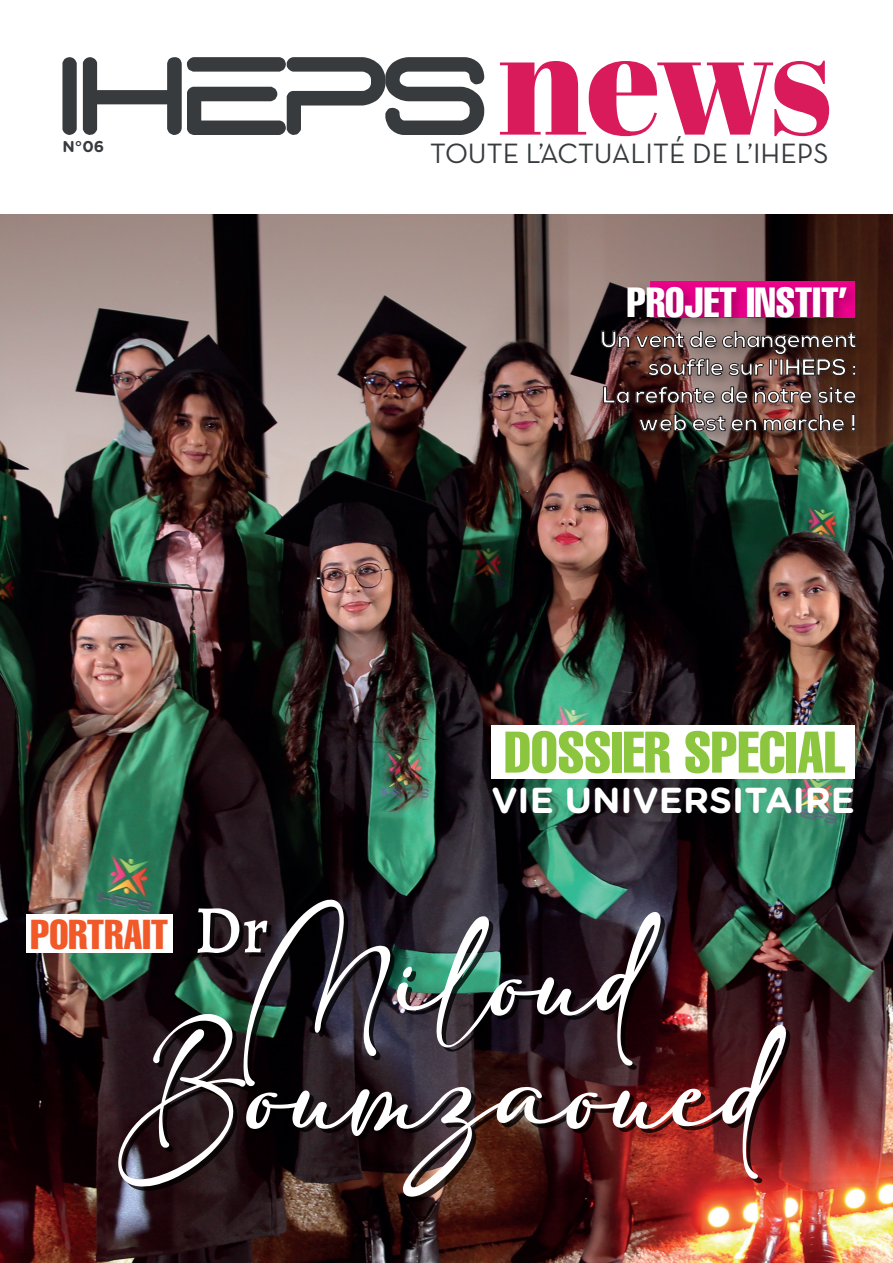
<style>
.page{position:relative;width:893px;height:1263px;background:#fff}
.page>*{position:absolute;margin:0;border:0;box-sizing:border-box;transform-origin:0 0}
.t1{font:151.35px "Abril Fatface";color:#d91a5b;scale:.95 1}
.t2{font:94.35px/113.2px "adelia";color:#fff;text-align:center}
.t3{font:57.6px "Helvetica LT Std Comp";color:#8bc63e}
.t4{font:41.55px "Helvetica LT Std Comp";color:#fff}
.t5{font:41.1px "Helvetica LT Std Comp";color:#f15929}
.t6{font:700 36.15px "Gotham Rounded";color:#fff}
.t7{font:28.5px "Neutra Text Book Alt";color:#373b3d}
.t8{font:700 23.1px/27.8px "Nexa";color:#fff;text-align:right}
.t9{font:700 15.75px "Gotham Rounded";color:#373b3d}
.s1{font-family:"Alegreya";font-weight:500;font-size:68.1px;color:#fff}
</style>
<div class="page">
<img style="left:0;top:215px;width:893px;height:1048px">
<div style="left:26px;top:915px;width:147px;height:38px;background:#fff"></div>
<svg style="left:62px;top:57px;width:15px;height:78px"></svg>
<svg style="left:83px;top:57px;width:401px;height:78px"></svg>
<div style="left:491px;top:725px;width:364px;height:53px;background:#fff"></div>
<img style="left:558px;top:274px;width:321px;height:208px">
<svg style="left:601px;top:331px;width:256px;height:45px;background:#533833"></svg>
<svg style="left:603px;top:386px;width:26px;height:18px"></svg>
<svg style="left:636px;top:386px;width:79px;height:18px"></svg>
<svg style="left:721px;top:386px;width:27px;height:18px"></svg>
<svg style="left:754px;top:386px;width:102px;height:18px;background:#5c3c34"></svg>
<svg style="left:639px;top:414px;width:118px;height:17px;background:#463733"></svg>
<svg style="left:763px;top:414px;width:82px;height:17px"></svg>
<svg style="left:851px;top:414px;width:5px;height:17px"></svg>
<h1 class="t1" style="left:498px;top:-26px;width:353px">news</h1>
<p class="t9" style="left:62px;top:135px;width:43px">N°06</p>
<p class="t7" style="left:430px;top:137px;width:400px">TOUTE L’ACTUALITÉ DE L’IHEPS</p>
<h3 class="t4" style="left:627px;top:276px;width:222px">PROJET INSTIT’</h3>
<p class="t8" style="left:601px;top:326px;width:258px">Un vent de changement souffle sur l'IHEPS :<br>La refonte de notre site web est en marche !</p>
<h3 class="t3" style="left:504px;top:715px;width:343px">DOSSIER SPECIAL</h3>
<h3 class="t6" style="left:491px;top:774px;width:365px">VIE UNIVERSITAIRE</h3>
<h2 class="t2" style="left:118px;top:928px;width:658px">Miloud<br>Boumzaoued</h2>
<h3 class="t5" style="left:30px;top:908px;width:240px">PORTRAIT <span class="s1">Dr</span></h3>
</div>
